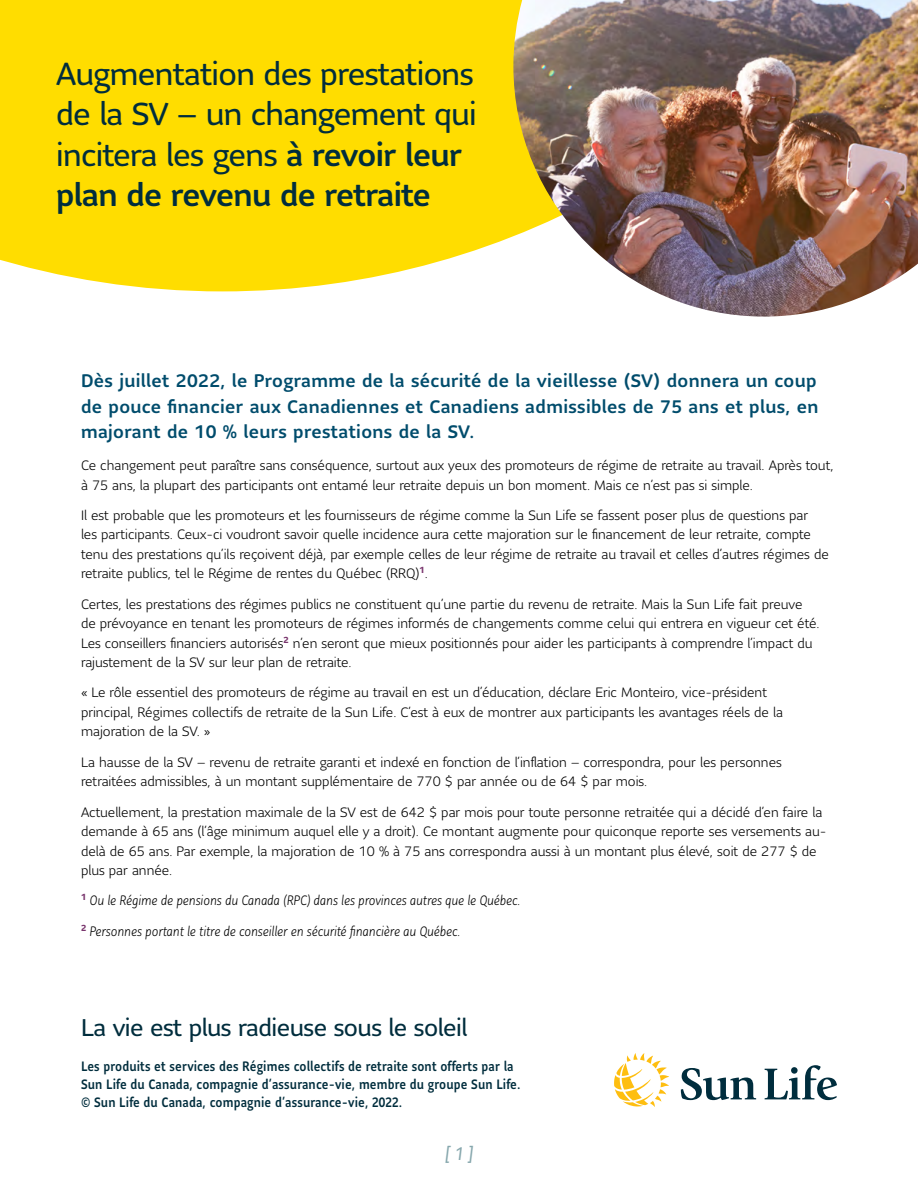
<style>
.page{position:relative;width:918px;height:1188px;background:#fff}
.page>*{position:absolute;margin:0;border:0;box-sizing:border-box;transform-origin:0 0}
.t1{font:31.5px/40.5px "Sun Life Sans";letter-spacing:-.02em;color:#002d3d}
.t2{font:24px "Sun Life Sans";letter-spacing:-.02em;color:#002d3d}
.t3{font:500 18px/25.5px "Sun Life Sans";letter-spacing:.02em;color:#004c6c;text-align:justify}
.t4{font:italic 18px "Sun Life Sans Condensed";color:#86a7ad}
.t5{font:300 13.5px/19.5px "Sun Life Sans";color:#000}
.t6{font:500 13.5px/18px "Sun Life Sans Condensed";letter-spacing:.01em;color:#002d3d}
.t7{font:italic 300 13.5px "Sun Life Sans Condensed";color:#000}
.s1{font-weight:500}
</style>
<div class="page">
<div style="left:0;top:0;width:513px;height:291px;background:#fd0"></div>
<img style="left:513px;top:0;width:405px;height:317px">
<svg style="left:681px;top:1068px;width:75px;height:32px"></svg>
<svg style="left:765px;top:1065px;width:72px;height:35px"></svg>
<svg style="left:614px;top:1053px;width:55px;height:54px"></svg>
<h1 class="t1" style="left:56px;top:53px;width:422px">Augmentation des prestations de la SV – un changement qui incitera les gens <span class="s1">à revoir leur plan de revenu de retraite</span></h1>
<h3 class="t3" style="left:81px;top:368px;width:739px">Dès juillet 2022, le Programme de la sécurité de la vieillesse (SV) donnera un coup de pouce financier aux Canadiennes et Canadiens admissibles de 75 ans et plus, en majorant de 10 % leurs prestations de la SV.</h3>
<p class="t5" style="left:81px;top:455px;width:754px">Ce changement peut paraître sans conséquence, surtout aux yeux des promoteurs de régime de retraite au travail. Après tout, à 75 ans, la plupart des participants ont entamé leur retraite depuis un bon moment. Mais ce n’est pas si simple.</p>
<p class="t5" style="left:81px;top:505px;width:749px">Il est probable que les promoteurs et les fournisseurs de régime comme la Sun Life se fassent poser plus de questions par<br>les participants. Ceux-ci voudront savoir quelle incidence aura cette majoration sur le financement de leur retraite, compte tenu des prestations qu’ils reçoivent déjà, par exemple celles de leur régime de retraite au travail et celles d’autres régimes de retraite publics, tel le Régime de rentes du Québec (RRQ)<sup>1</sup>.</p>
<p class="t5" style="left:81px;top:594px;width:740px">Certes, les prestations des régimes publics ne constituent qu’une partie du revenu de retraite. Mais la Sun Life fait preuve de prévoyance en tenant les promoteurs de régimes informés de changements comme celui qui entrera en vigueur cet été.<br>Les conseillers financiers autorisés<sup>2</sup> n’en seront que mieux positionnés pour aider les participants à comprendre l’impact du rajustement de la SV sur leur plan de retraite.</p>
<p class="t5" style="left:81px;top:683px;width:704px">« Le rôle essentiel des promoteurs de régime au travail en est un d’éducation, déclare Eric Monteiro, vice-président principal, Régimes collectifs de retraite de la Sun Life. C’est à eux de montrer aux participants les avantages réels de la majoration de la SV. »</p>
<p class="t5" style="left:81px;top:752px;width:702px">La hausse de la SV – revenu de retraite garanti et indexé en fonction de l’inflation – correspondra, pour les personnes retraitées admissibles, à un montant supplémentaire de 770 $ par année ou de 64 $ par mois.</p>
<p class="t5" style="left:81px;top:802px;width:747px">Actuellement, la prestation maximale de la SV est de 642 $ par mois pour toute personne retraitée qui a décidé d’en faire la demande à 65 ans (l’âge minimum auquel elle y a droit). Ce montant augmente pour quiconque reporte ses versements au&shy;delà de 65 ans. Par exemple, la majoration de 10 % à 75 ans correspondra aussi à un montant plus élevé, soit de 277 $ de plus par année.</p>
<p class="t7" style="left:81px;top:892px;width:441px"><sup>1</sup> Ou le Régime de pensions du Canada (RPC) dans les provinces autres que le Québec.</p>
<p class="t7" style="left:81px;top:922px;width:381px"><sup>2</sup> Personnes portant le titre de conseiller en sécurité financière au Québec.</p>
<h2 class="t2" style="left:81px;top:1012px;width:388px">La vie est plus radieuse sous le soleil</h2>
<p class="t6" style="left:81px;top:1057px;width:441px">Les produits et services des Régimes collectifs de retraite sont offerts par la<br>Sun Life du Canada, compagnie d’assurance-vie, membre du groupe Sun Life. © Sun Life du Canada, compagnie d’assurance-vie, 2022.</p>
<h3 class="t4" style="left:445px;top:1141px;width:29px">[ 1 ]</h3>
</div>
